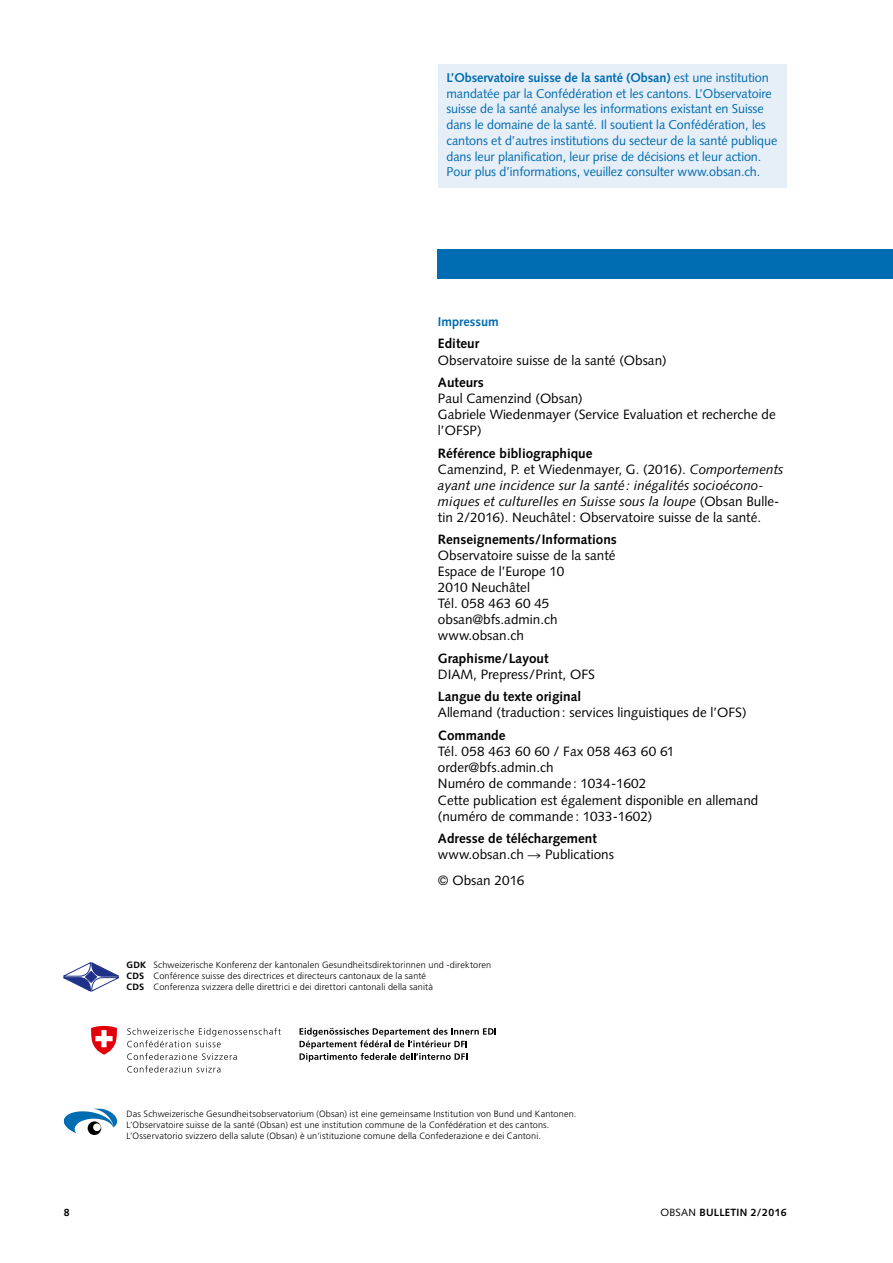
<style>
.page{position:relative;width:893px;height:1263px;background:#fff}
.page>*{position:absolute;margin:0;border:0;box-sizing:border-box;transform-origin:0 0}
.Impressum_Grundtext{font:13.5px/16px "Syntax LT Std";color:#000}
.Impressum_Grundtext-2{font:italic 13.5px/16px "Syntax LT Std";color:#000}
.Imressum_Titel{font:700 13.5px "Syntax LT Std";color:#000}
.Blau_Grundtext_ohne{font:12.75px/15.8px "Syntax LT Std";letter-spacing:-.01em;color:#006cb1}
.Untertitel_Grunds{font:700 12.75px "Syntax LT Std";color:#006cb1}
.t1{font:700 10.5px "Syntax LT Std";letter-spacing:.025em;color:#000}
.t2{font:300 9.15px "Frutiger LT Std";letter-spacing:.015em;color:#000}
.s1{font-weight:700}
.s2{font-style:normal}
.s3{font-weight:400}
</style>
<div class="page">
<svg style="left:64px;top:963px;width:54px;height:28px"></svg>
<svg style="left:127px;top:1028px;width:154px;height:19px"></svg>
<svg style="left:127px;top:1053px;width:110px;height:19px"></svg>
<svg style="left:91px;top:1026px;width:26px;height:28px"></svg>
<svg style="left:300px;top:1028px;width:196px;height:34px"></svg>
<svg style="left:64px;top:1108px;width:54px;height:27px"></svg>
<div style="left:438px;top:249px;width:455px;height:30px;background:#006cb1"></div>
<div style="left:438px;top:64px;width:349px;height:124px;background:#e6eef7"></div>
<p class="Blau_Grundtext_ohne" style="left:446px;top:70px;width:332px"><span class="s1">L’Observatoire suisse de la santé (Obsan)</span> est une institution mandatée par la Confédération et les cantons. L’Observatoire suisse de la santé analyse les informations existant en Suisse dans le domaine de la santé. Il soutient la Confédération, les cantons et d’autres institutions du secteur de la santé publique dans leur planification, leur prise de décisions et leur action.<br>Pour plus d’informations, veuillez consulter www.obsan.ch.</p>
<p class="Untertitel_Grunds" style="left:438px;top:314px;width:62px">Impressum</p>
<p class="Imressum_Titel" style="left:438px;top:336px;width:43px">Editeur</p>
<p class="Impressum_Grundtext" style="left:438px;top:352px;width:230px">Observatoire suisse de la santé (Obsan)</p>
<p class="Imressum_Titel" style="left:438px;top:374px;width:47px">Auteurs</p>
<p class="Impressum_Grundtext" style="left:438px;top:390px;width:146px">Paul Camenzind (Obsan)</p>
<p class="Impressum_Grundtext" style="left:438px;top:406px;width:339px">Gabriele Wiedenmayer (Service Evaluation et recherche de l’OFSP)</p>
<p class="Imressum_Titel" style="left:438px;top:445px;width:156px">Référence bibliographique</p>
<p class="Impressum_Grundtext-2" style="left:438px;top:461px;width:347px"><span class="s2">Camenzind, P. et Wiedenmayer, G. (2016).</span> Comportements ayant une incidence sur la santé: inégalités socioécono&shy;miques et culturelles en Suisse sous la loupe <span class="s2">(Obsan Bulle&shy;tin 2/2016). Neuchâtel: Observatoire suisse de la santé.</span></p>
<p class="Imressum_Titel" style="left:438px;top:532px;width:180px">Renseignements/Informations</p>
<p class="Impressum_Grundtext" style="left:438px;top:547px;width:179px">Observatoire suisse de la santé</p>
<p class="Impressum_Grundtext" style="left:438px;top:564px;width:128px">Espace de l’Europe 10</p>
<p class="Impressum_Grundtext" style="left:438px;top:580px;width:94px">2010 Neuchâtel</p>
<p class="Impressum_Grundtext" style="left:438px;top:596px;width:113px">Tél. 058 463 60 45</p>
<p class="Impressum_Grundtext" style="left:438px;top:612px;width:121px">obsan@bfs.admin.ch</p>
<p class="Impressum_Grundtext" style="left:438px;top:628px;width:88px">www.obsan.ch</p>
<p class="Imressum_Titel" style="left:438px;top:650px;width:112px">Graphisme/Layout</p>
<p class="Impressum_Grundtext" style="left:438px;top:666px;width:158px">DIAM, Prepress/Print, OFS</p>
<p class="Imressum_Titel" style="left:438px;top:689px;width:145px">Langue du texte original</p>
<p class="Impressum_Grundtext" style="left:438px;top:705px;width:310px">Allemand (traduction: services linguistiques de l’OFS)</p>
<p class="Imressum_Titel" style="left:438px;top:727px;width:69px">Commande</p>
<p class="Impressum_Grundtext" style="left:438px;top:743px;width:238px">Tél. 058 463 60 60 / Fax 058 463 60 61</p>
<p class="Impressum_Grundtext" style="left:438px;top:759px;width:117px">order@bfs.admin.ch</p>
<p class="Impressum_Grundtext" style="left:438px;top:776px;width:210px">Numéro de commande : 1034-1602</p>
<p class="Impressum_Grundtext" style="left:438px;top:792px;width:322px">Cette publication est également disponible en allemand</p>
<p class="Impressum_Grundtext" style="left:438px;top:808px;width:216px">(numéro de commande : 1033-1602)</p>
<p class="Imressum_Titel" style="left:438px;top:831px;width:160px">Adresse de téléchargement</p>
<p class="Impressum_Grundtext" style="left:438px;top:846px;width:178px">www.obsan.ch → Publications</p>
<p class="Impressum_Grundtext" style="left:438px;top:872px;width:88px">© Obsan 2016</p>
<p class="t2" style="left:127px;top:960px;width:366px"><span class="s1">GDK</span> Schweizerische Konferenz der kantonalen Gesundheitsdirektorinnen und -direktoren</p>
<p class="t2" style="left:127px;top:971px;width:301px"><span class="s1">CDS</span> Conférence suisse des directrices et directeurs cantonaux de la santé</p>
<p class="t2" style="left:127px;top:982px;width:308px"><span class="s1">CDS</span> Conferenza svizzera delle direttrici e dei direttori cantonali della sanità</p>
<p class="t2" style="left:127px;top:1108px;width:451px">Das Schweizerische Gesundheitsobservatorium (Obsan) ist eine gemeinsame Institution von Bund und Kantonen.</p>
<p class="t2" style="left:127px;top:1119px;width:424px">L’Observatoire suisse de la santé (Obsan) est une institution commune de la Confédération et des cantons.</p>
<p class="t2" style="left:127px;top:1130px;width:416px">L’Osservatorio svizzero della salute (Obsan) è un’istituzione comune della Confederazione e dei Cantoni.</p>
<p class="t1" style="left:64px;top:1206px;width:7px">8</p>
<p class="t1" style="left:660px;top:1206px;width:128px"><span class="s3">OBSAN</span> BULLETIN 2/2016</p>
</div>
